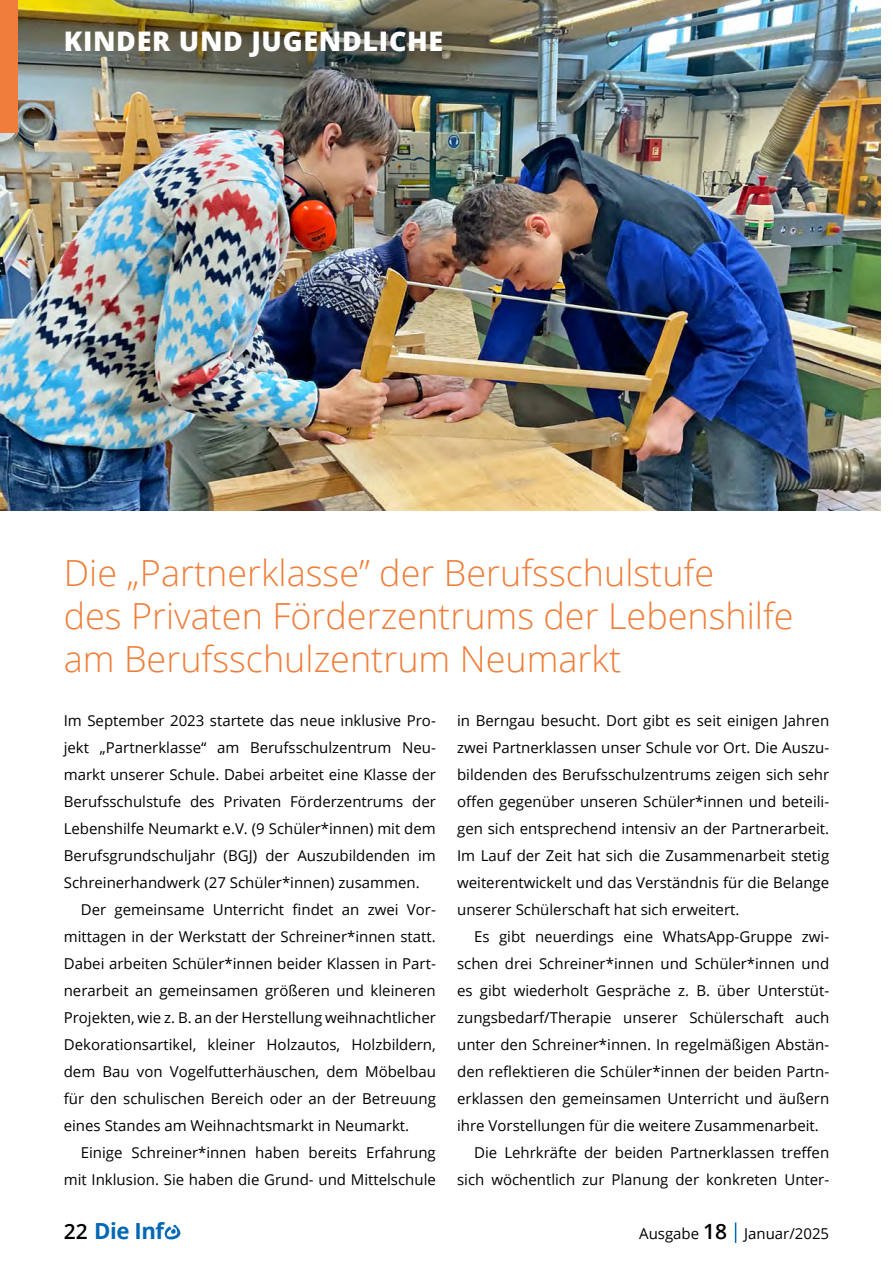
<style>
.page{position:relative;width:893px;height:1263px;background:#fff}
.page>*{position:absolute;margin:0;border:0;box-sizing:border-box;transform-origin:0 0}
.t1{font:300 36px/43.2px "Open Sans";color:#f07e3a}
.t2{font:800 27px "Open Sans";letter-spacing:.025em;color:#fff}
.t3{font:700 22.2px "Open Sans";letter-spacing:-.02em;color:#0068b4}
.t4{font:15px/27px "Open Sans";color:#000;text-align:justify}
.s1{font-weight:600;font-size:21px;color:#000}
.s2{font-weight:600;font-size:21px}
</style>
<div class="page">
<svg style="left:735px;top:1222px;width:1px;height:21px"></svg>
<svg style="left:165px;top:1225px;width:16px;height:14px"></svg>
<img style="left:0;top:0;width:880px;height:510px">
<div style="left:0;top:0;width:17px;height:132px;background:#f07e3a"></div>
<h2 class="t2" style="left:64px;top:21px;width:381px">KINDER UND JUGENDLICHE</h2>
<h1 class="t1" style="left:64px;top:550px;width:731px">Die „Partnerklasse” der Berufsschulstufe<br>des Privaten Förderzentrums der Lebenshilfe am Berufsschulzentrum Neumarkt</h1>
<p class="t4" style="left:64px;top:707px;width:374px">Im September 2023 startete das neue inklusive Pro&shy;jekt „Partnerklasse“ am Berufsschulzentrum Neu&shy;markt unserer Schule. Dabei arbeitet eine Klasse der Berufsschulstufe des Privaten Förderzentrums der Lebenshilfe Neumarkt e.V. (9 Schüler*innen) mit dem Berufsgrundschuljahr (BGJ) der Auszubildenden im Schreinerhandwerk (27 Schüler*innen) zusammen.</p>
<p class="t4" style="left:64px;top:896px;width:374px;text-indent:17px">Der gemeinsame Unterricht findet an zwei Vor&shy;mittagen in der Werkstatt der Schreiner*innen statt.<br>Dabei arbeiten Schüler*innen beider Klassen in Part&shy;nerarbeit an gemeinsamen größeren und kleineren Projekten, wie z. B. an der Herstellung weihnachtlicher Dekorationsartikel, kleiner Holzautos, Holzbildern, dem Bau von Vogelfutterhäuschen, dem Möbelbau für den schulischen Bereich oder an der Betreuung eines Standes am Weihnachtsmarkt in Neumarkt.</p>
<p class="t4" style="left:64px;top:1139px;width:374px;text-align:right">Einige Schreiner*innen haben bereits Erfahrung mit Inklusion. Sie haben die Grund- und Mittelschule</p>
<p class="t4" style="left:457px;top:707px;width:374px">in Berngau besucht. Dort gibt es seit einigen Jahren zwei Partnerklassen unser Schule vor Ort. Die Auszu&shy;bildenden des Berufsschulzentrums zeigen sich sehr offen gegenüber unseren Schüler*innen und beteili&shy;gen sich entsprechend intensiv an der Partnerarbeit.<br>Im Lauf der Zeit hat sich die Zusammenarbeit stetig weiterentwickelt und das Verständnis für die Belange unserer Schülerschaft hat sich erweitert.</p>
<p class="t4" style="left:474px;top:923px;width:357px">Es gibt neuerdings eine WhatsApp-Gruppe zwi-</p>
<p class="t4" style="left:457px;top:950px;width:374px">schen drei Schreiner*innen und Schüler*innen und</p>
<p class="t4" style="left:457px;top:977px;width:374px">es gibt wiederholt Gespräche z. B. über Unterstüt-</p>
<p class="t4" style="left:457px;top:1004px;width:374px">zungsbedarf/Therapie unserer Schülerschaft auch</p>
<p class="t4" style="left:457px;top:1031px;width:374px">unter den Schreiner*innen. In regelmäßigen Abstän-</p>
<p class="t4" style="left:457px;top:1058px;width:374px">den reflektieren die Schüler*innen der beiden Partn-</p>
<p class="t4" style="left:457px;top:1085px;width:374px">erklassen den gemeinsamen Unterricht und äußern</p>
<p class="t4" style="left:457px;top:1112px;width:363px">ihre Vorstellungen für die weitere Zusammenarbeit.</p>
<p class="t4" style="left:474px;top:1139px;width:357px">Die Lehrkräfte der beiden Partnerklassen treffen</p>
<p class="t4" style="left:457px;top:1166px;width:374px">sich wöchentlich zur Planung der konkreten Unter-</p>
<h3 class="t3" style="left:64px;top:1215px;width:102px"><span class="s1">22</span> Die Inf</h3>
<p class="t4" style="left:639px;top:1220px;width:192px">Ausgabe <span class="s2">18</span> Januar/2025</p>
</div>
